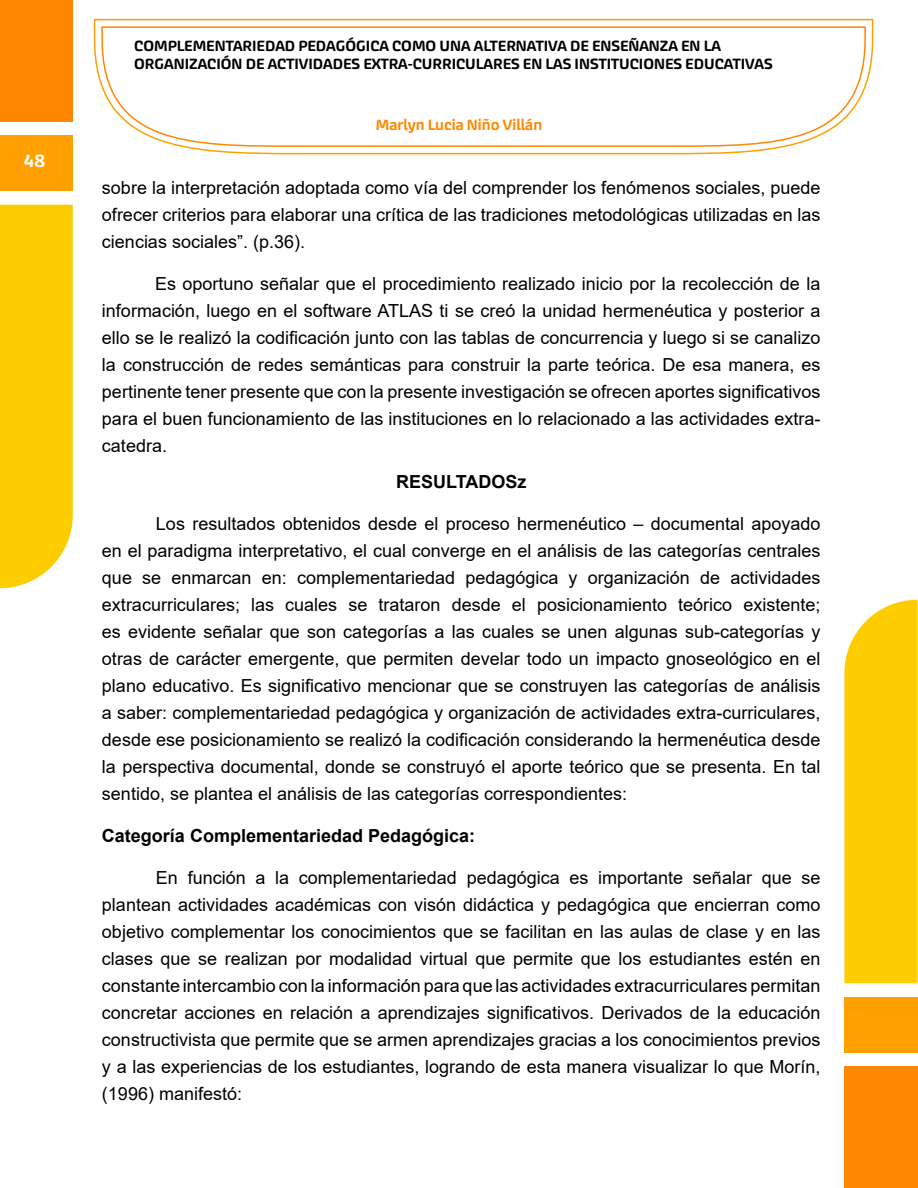
<style>
.page{position:relative;width:918px;height:1188px;background:#fff}
.page>*{position:absolute;margin:0;border:0;box-sizing:border-box;transform-origin:0 0}
.t1{font:18px/27px "Arial";color:#000;text-align:justify}
.t2{font:700 18px "Arial";color:#000}
.t3{font:500 18px "Akceler Aalt";color:#fff}
.t4{font:500 15px/18px "Akceler Aalt";color:#000}
.t5{font:500 15px "Akceler Aalt";color:#f80}
</style>
<div class="page">
<div style="left:0;top:0;width:73px;height:122px;background:#ff8700"></div>
<div style="left:0;top:135px;width:73px;height:56px;background:#ffa000"></div>
<div style="left:0;top:205px;width:73px;height:383px;background:#fecd00"></div>
<div style="left:844px;top:1066px;width:74px;height:122px;background:#ff8700"></div>
<div style="left:844px;top:997px;width:74px;height:56px;background:#ffa000"></div>
<div style="left:844px;top:600px;width:74px;height:383px;background:#fecd00"></div>
<svg style="left:93px;top:18px;width:781px;height:137px"></svg>
<svg style="left:101px;top:26px;width:766px;height:122px"></svg>
<p class="t3" style="left:23px;top:147px;width:23px">48</p>
<p class="t4" style="left:134px;top:36px;width:640px">COMPLEMENTARIEDAD PEDAGÓGICA COMO UNA ALTERNATIVA DE ENSEÑANZA EN LA<br>ORGANIZACIÓN DE ACTIVIDADES EXTRA-CURRICULARES EN LAS INSTITUCIONES EDUCATIVAS</p>
<p class="t5" style="left:376px;top:114px;width:168px">Marlyn Lucia Niño Villán</p>
<p class="t1" style="left:102px;top:174px;width:720px">sobre la interpretación adoptada como vía del comprender los fenómenos sociales, puede ofrecer criterios para elaborar una crítica de las tradiciones metodológicas utilizadas en las ciencias sociales”. (p.36).</p>
<p class="t1" style="left:102px;top:270px;width:720px;text-indent:53px">Es oportuno señalar que el procedimiento realizado inicio por la recolección de la información, luego en el software ATLAS ti se creó la unidad hermenéutica y posterior a ello se le realizó la codificación junto con las tablas de concurrencia y luego si se canalizo la construcción de redes semánticas para construir la parte teórica. De esa manera, es pertinente tener presente que con la presente investigación se ofrecen aportes significativos para el buen funcionamiento de las instituciones en lo relacionado a las actividades extra&shy;catedra.</p>
<p class="t2" style="left:396px;top:469px;width:132px">RESULTADOSz</p>
<p class="t1" style="left:102px;top:510px;width:720px;text-indent:54px">Los resultados obtenidos desde el proceso hermenéutico – documental apoyado en el paradigma interpretativo, el cual converge en el análisis de las categorías centrales que se enmarcan en: complementariedad pedagógica y organización de actividades extracurriculares; las cuales se trataron desde el posicionamiento teórico existente; es evidente señalar que son categorías a las cuales se unen algunas sub-categorías y otras de carácter emergente, que permiten develar todo un impacto gnoseológico en el plano educativo. Es significativo mencionar que se construyen las categorías de análisis a saber: complementariedad pedagógica y organización de actividades extra-curriculares, desde ese posicionamiento se realizó la codificación considerando la hermenéutica desde la perspectiva documental, donde se construyó el aporte teórico que se presenta. En tal sentido, se plantea el análisis de las categorías correspondientes:</p>
<p class="t2" style="left:102px;top:823px;width:375px">Categoría Complementariedad Pedagógica:</p>
<p class="t1" style="left:102px;top:864px;width:720px;text-indent:54px">En función a la complementariedad pedagógica es importante señalar que se plantean actividades académicas con visón didáctica y pedagógica que encierran como objetivo complementar los conocimientos que se facilitan en las aulas de clase y en las clases que se realizan por modalidad virtual que permite que los estudiantes estén en constante intercambio con la información para que las actividades extracurriculares permitan concretar acciones en relación a aprendizajes significativos. Derivados de la educación constructivista que permite que se armen aprendizajes gracias a los conocimientos previos y a las experiencias de los estudiantes, logrando de esta manera visualizar lo que Morín, (1996) manifestó:</p>
</div>
